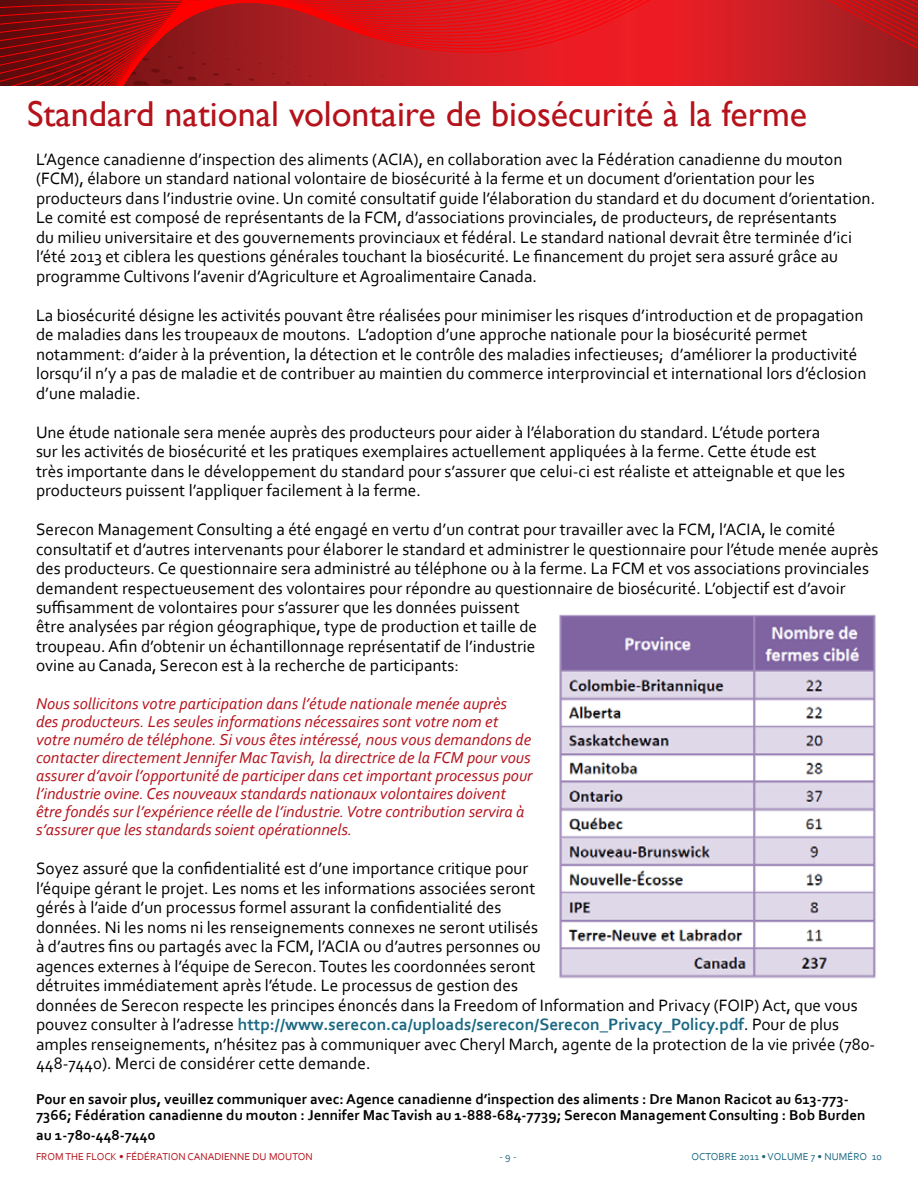
<style>
.page{position:relative;width:918px;height:1188px;background:#fff}
.page>*{position:absolute;margin:0;border:0;box-sizing:border-box;transform-origin:0 0}
.t1{font:36px "Gill Sans";color:#b5121b}
.t2{font:17.25px/19.5px "Corbel";color:#000}
.t3{font:italic 16.5px/18px "Corbel";color:#b5121b}
.t4{font:700 15px/16.5px "Corbel";color:#000}
.t5{font:10.5px "Corbel";color:#b5121b}
.t6{font:10.5px "Corbel";color:#1b6882}
.s1{font-weight:700;color:#1b6882}
</style>
<div class="page">
<svg style="left:0;top:0;width:918px;height:85px"></svg>
<img style="left:559px;top:614px;width:317px;height:365px">
<h1 class="t1" style="left:27px;top:93px;width:782px">Standard national volontaire de biosécurité à la ferme</h1>
<p class="t2" style="left:36px;top:149px;width:841px">L’Agence canadienne d’inspection des aliments (ACIA), en collaboration avec la Fédération canadienne du mouton (FCM), élabore un standard national volontaire de biosécurité à la ferme et un document d’orientation pour les producteurs dans l’industrie ovine. Un comité consultatif guide l’élaboration du standard et du document d’orientation.<br>Le comité est composé de représentants de la FCM, d’associations provinciales, de producteurs, de représentants<br>du milieu universitaire et des gouvernements provinciaux et fédéral. Le standard national devrait être terminée d’ici l’été 2013 et ciblera les questions générales touchant la biosécurité. Le financement du projet sera assuré grâce au programme Cultivons l’avenir d’Agriculture et Agroalimentaire Canada.</p>
<p class="t2" style="left:36px;top:305px;width:832px">La biosécurité désigne les activités pouvant être réalisées pour minimiser les risques d’introduction et de propagation de maladies dans les troupeaux de moutons. L’adoption d’une approche nationale pour la biosécurité permet notamment: d’aider à la prévention, la détection et le contrôle des maladies infectieuses; d’améliorer la productivité lorsqu’il n’y a pas de maladie et de contribuer au maintien du commerce interprovincial et international lors d’éclosion d’une maladie.</p>
<p class="t2" style="left:36px;top:422px;width:810px">Une étude nationale sera menée auprès des producteurs pour aider à l’élaboration du standard. L’étude portera sur les activités de biosécurité et les pratiques exemplaires actuellement appliquées à la ferme. Cette étude est très importante dans le développement du standard pour s’assurer que celui-ci est réaliste et atteignable et que les producteurs puissent l’appliquer facilement à la ferme.</p>
<p class="t2" style="left:36px;top:519px;width:844px">Serecon Management Consulting a été engagé en vertu d’un contrat pour travailler avec la FCM, l’ACIA, le comité consultatif et d’autres intervenants pour élaborer le standard et administrer le questionnaire pour l’étude menée auprès des producteurs. Ce questionnaire sera administré au téléphone ou à la ferme. La FCM et vos associations provinciales demandent respectueusement des volontaires pour répondre au questionnaire de biosécurité. L’objectif est d’avoir suffisamment de volontaires pour s’assurer que les données puissent<br>être analysées par région géographique, type de production et taille de<br>troupeau. Afin d’obtenir un échantillonnage représentatif de l’industrie<br>ovine au Canada, Serecon est à la recherche de participants:</p>
<p class="t3" style="left:36px;top:694px;width:498px">Nous sollicitons votre participation dans l’étude nationale menée auprès des producteurs. Les seules informations nécessaires sont votre nom et votre numéro de téléphone. Si vous êtes intéressé, nous vous demandons de contacter directement Jennifer Mac Tavish, la directrice de la FCM pour vous assurer d’avoir l’opportunité de participer dans cet important processus pour l’industrie ovine. Ces nouveaux standards nationaux volontaires doivent être fondés sur l’expérience réelle de l’industrie. Votre contribution servira à s’assurer que les standards soient opérationnels.</p>
<p class="t2" style="left:36px;top:858px;width:841px">Soyez assuré que la confidentialité est d’une importance critique pour<br>l’équipe gérant le projet. Les noms et les informations associées seront<br>gérés à l’aide d’un processus formel assurant la confidentialité des<br>données. Ni les noms ni les renseignements connexes ne seront utilisés<br>à d’autres fins ou partagés avec la FCM, l’ACIA ou d’autres personnes ou<br>agences externes à l’équipe de Serecon. Toutes les coordonnées seront<br>détruites immédiatement après l’étude. Le processus de gestion des<br>données de Serecon respecte les principes énoncés dans la Freedom of Information and Privacy (FOIP) Act, que vous pouvez consulter à l’adresse <span class="s1">http://www.serecon.ca/uploads/serecon/Serecon_Privacy_Policy.pdf</span>. Pour de plus amples renseignements, n’hésitez pas à communiquer avec Cheryl March, agente de la protection de la vie privée (780- 448-7440). Merci de considérer cette demande.</p>
<p class="t4" style="left:36px;top:1090px;width:831px">Pour en savoir plus, veuillez communiquer avec: Agence canadienne d’inspection des aliments : Dre Manon Racicot au 613-773-<br>7366; Fédération canadienne du mouton : Jennifer Mac Tavish au 1-888-684-7739; Serecon Management Consulting : Bob Burden</p>
<p class="t4" style="left:36px;top:1126px;width:121px">au 1-780-448-7440</p>
<p class="t5" style="left:36px;top:1150px;width:278px">FROM THE FLOCK • FÉDÉRATION CANADIENNE DU MOUTON</p>
<p class="t6" style="left:499px;top:1150px;width:19px">- 9 -</p>
<p class="t6" style="left:691px;top:1150px;width:192px">OCTOBRE 2011 • VOLUME 7 • NUMÉRO 10</p>
</div>
